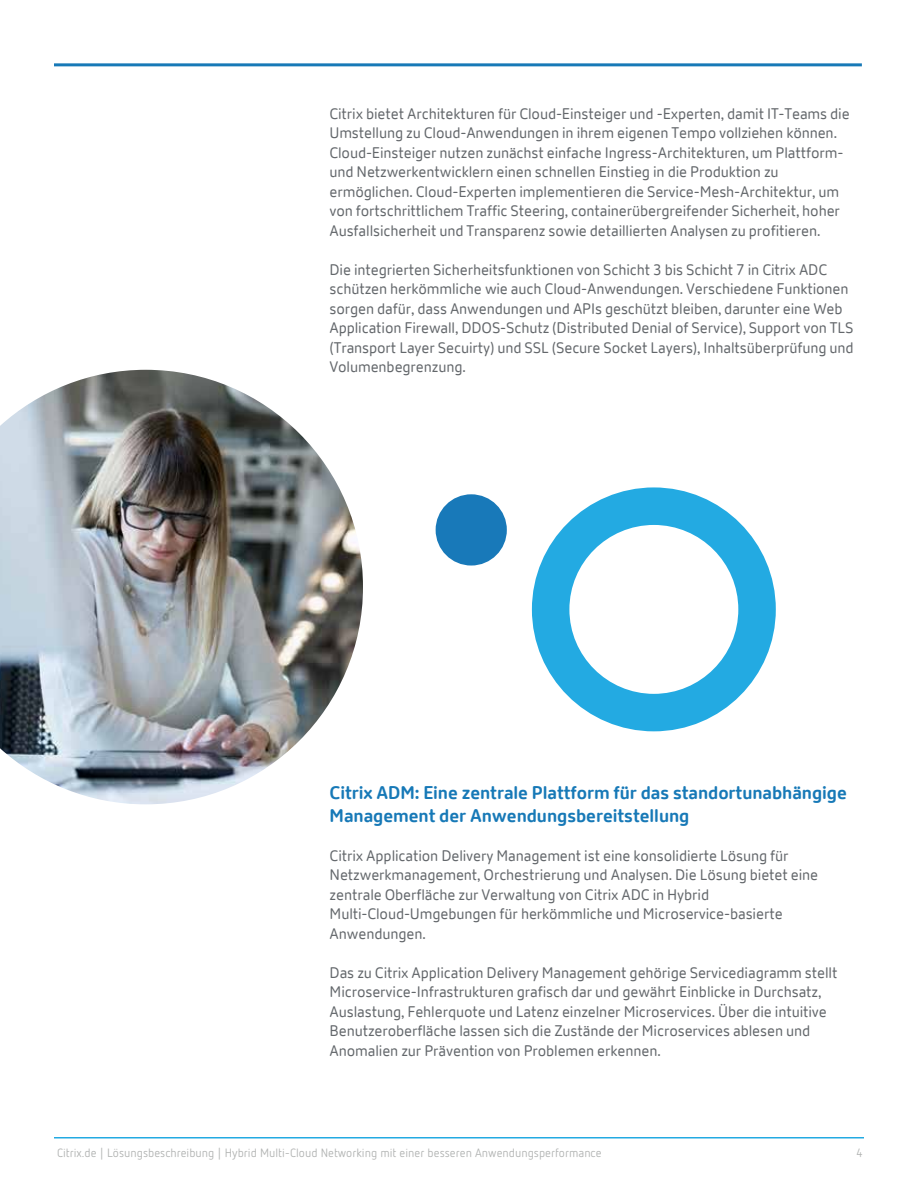
<style>
.page{position:relative;width:918px;height:1188px;background:#fff}
.page>*{position:absolute;margin:0;border:0;box-sizing:border-box;transform-origin:0 0}
.t1{font:700 18px/22.5px "Citrix New Sans";letter-spacing:-.005em;color:#1779b7}
.t2{font:15px/19.5px "Citrix New Sans";letter-spacing:-.01em;color:#63676b}
.t3{font:12px "Netto OT";color:#b1b3b2}
</style>
<div class="page">
<hr style="left:54px;top:1137px;width:810px;height:1px;background:#23aae2">
<div style="left:436px;top:494px;width:71px;height:72px;background:#1879b9;border-radius:50%"></div>
<img style="left:0;top:370px;width:363px;height:434px">
<svg style="left:532px;top:487px;width:244px;height:244px"></svg>
<hr style="left:54px;top:63px;width:808px;height:3px;background:#1779b7">
<p class="t2" style="left:329px;top:104px;width:522px">Citrix bietet Architekturen für Cloud-Einsteiger und -Experten, damit IT-Teams die Umstellung zu Cloud-Anwendungen in ihrem eigenen Tempo vollziehen können.<br>Cloud-Einsteiger nutzen zunächst einfache Ingress-Architekturen, um Plattform&shy;und Netzwerkentwicklern einen schnellen Einstieg in die Produktion zu ermöglichen. Cloud-Experten implementieren die Service-Mesh-Architektur, um von fortschrittlichem Traffic Steering, containerübergreifender Sicherheit, hoher Ausfallsicherheit und Transparenz sowie detaillierten Analysen zu profitieren.</p>
<p class="t2" style="left:329px;top:260px;width:526px">Die integrierten Sicherheitsfunktionen von Schicht 3 bis Schicht 7 in Citrix ADC schützen herkömmliche wie auch Cloud-Anwendungen. Verschiedene Funktionen sorgen dafür, dass Anwendungen und APIs geschützt bleiben, darunter eine Web Application Firewall, DDOS-Schutz (Distributed Denial of Service), Support von TLS (Transport Layer Secuirty) und SSL (Secure Socket Layers), Inhaltsüberprüfung und Volumenbegrenzung.</p>
<p class="t1" style="left:330px;top:782px;width:519px">Citrix ADM: Eine zentrale Plattform für das standortunabhängige<br>Management der Anwendungsbereitstellung</p>
<p class="t2" style="left:330px;top:846px;width:490px">Citrix Application Delivery Management ist eine konsolidierte Lösung für Netzwerkmanagement, Orchestrierung und Analysen. Die Lösung bietet eine zentrale Oberfläche zur Verwaltung von Citrix ADC in Hybrid Multi-Cloud-Umgebungen für herkömmliche und Microservice-basierte Anwendungen.</p>
<p class="t2" style="left:330px;top:963px;width:509px">Das zu Citrix Application Delivery Management gehörige Servicediagramm stellt Microservice-Infrastrukturen grafisch dar und gewährt Einblicke in Durchsatz, Auslastung, Fehlerquote und Latenz einzelner Microservices. Über die intuitive Benutzeroberfläche lassen sich die Zustände der Microservices ablesen und Anomalien zur Prävention von Problemen erkennen.</p>
<p class="t3" style="left:57px;top:1145px;width:546px">Citrix.de | Lösungsbeschreibung | Hybrid Multi-Cloud Networking mit einer besseren Anwendungsperformance</p>
<p class="t3" style="left:856px;top:1145px;width:8px">4</p>
</div>
